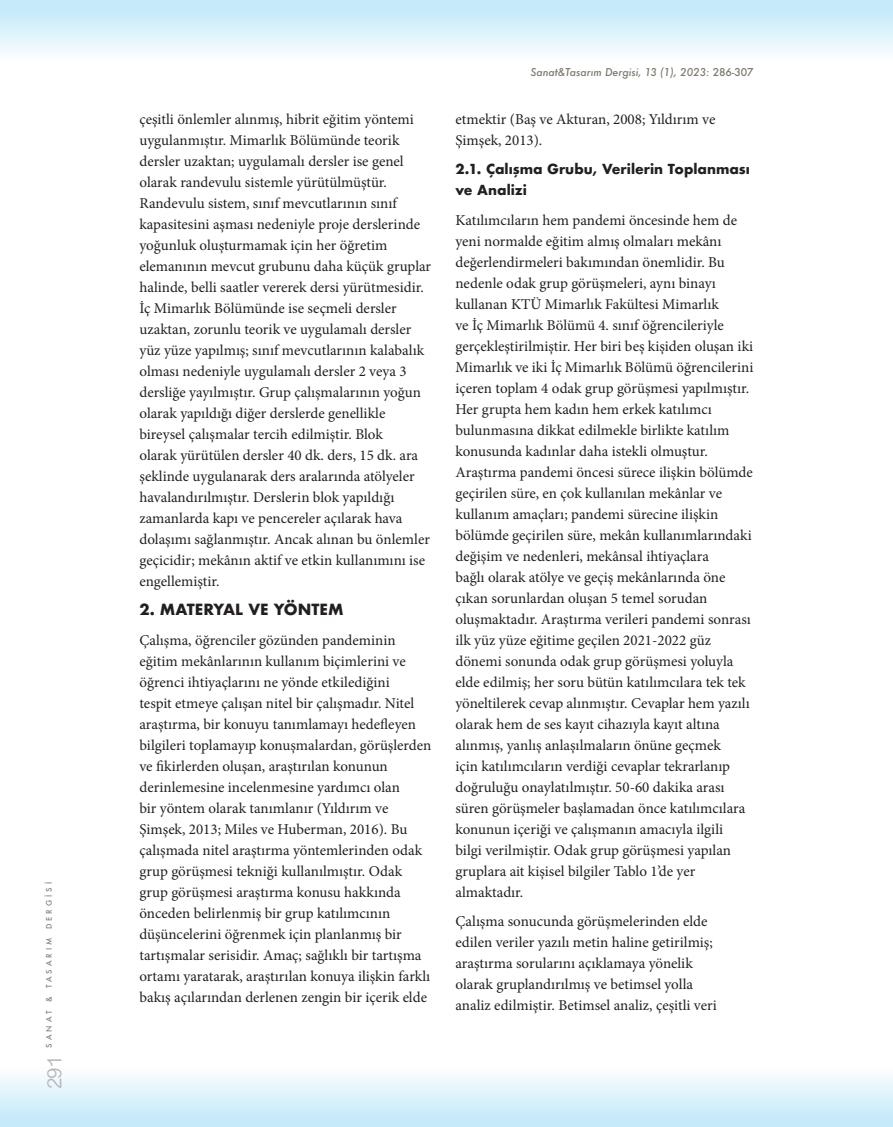
<style>
.page{position:relative;width:893px;height:1127px;background:#fff}
.page>*{position:absolute;margin:0;border:0;box-sizing:border-box;transform-origin:0 0}
.t1{font:18px "Oriya Sangam MN";color:#b6b7bb}
.t2{font:15px/21px "Minion Pro";color:#231f20}
.t3{font:700 15px "Futura";color:#231f20}
.t4{font:700 13.5px/21px "Futura";color:#231f20}
.t5{font:italic 500 10.5px "Futura";color:#7d796d}
.t6{font:500 7.5px "Futura";letter-spacing:.4em;color:#808285}
.s1{font-style:normal}
</style>
<div class="page">
<div style="left:0;top:1045px;width:893px;height:82px;background:linear-gradient(to bottom,#fff,#c3e9fa)"></div>
<div style="left:0;top:0;width:893px;height:81px;background:linear-gradient(to bottom,#c0e8f9,#fff)"></div>
<p class="t6" style="left:44px;top:1047px;width:167px;rotate:-90deg">SANAT &amp; TASARIM DERGİSİ</p>
<p class="t1" style="left:42px;top:1089px;width:35px;rotate:-90deg">291</p>
<p class="t2" style="left:139px;top:108px;width:293px">çeşitli önlemler alınmış, hibrit eğitim yöntemi uygulanmıştır. Mimarlık Bölümünde teorik dersler uzaktan; uygulamalı dersler ise genel olarak randevulu sistemle yürütülmüştür.<br>Randevulu sistem, sınıf mevcutlarının sınıf kapasitesini aşması nedeniyle proje derslerinde yoğunluk oluşturmamak için her öğretim elemanının mevcut grubunu daha küçük gruplar halinde, belli saatler vererek dersi yürütmesidir.<br>İç Mimarlık Bölümünde ise seçmeli dersler uzaktan, zorunlu teorik ve uygulamalı dersler yüz yüze yapılmış; sınıf mevcutlarının kalabalık olması nedeniyle uygulamalı dersler 2 veya 3 dersliğe yayılmıştır. Grup çalışmalarının yoğun olarak yapıldığı diğer derslerde genellikle bireysel çalışmalar tercih edilmiştir. Blok<br>olarak yürütülen dersler 40 dk. ders, 15 dk. ara şeklinde uygulanarak ders aralarında atölyeler havalandırılmıştır. Derslerin blok yapıldığı zamanlarda kapı ve pencereler açılarak hava dolaşımı sağlanmıştır. Ancak alınan bu önlemler geçicidir; mekânın aktif ve etkin kullanımını ise engellemiştir.</p>
<p class="t3" style="left:139px;top:599px;width:206px">2. MATERYAL VE YÖNTEM</p>
<p class="t2" style="left:139px;top:629px;width:293px">Çalışma, öğrenciler gözünden pandeminin eğitim mekânlarının kullanım biçimlerini ve öğrenci ihtiyaçlarını ne yönde etkilediğini<br>tespit etmeye çalışan nitel bir çalışmadır. Nitel araştırma, bir konuyu tanımlamayı hedefleyen bilgileri toplamayıp konuşmalardan, görüşlerden ve fikirlerden oluşan, araştırılan konunun derinlemesine incelenmesine yardımcı olan<br>bir yöntem olarak tanımlanır (Yıldırım ve Şimşek, 2013; Miles ve Huberman, 2016). Bu çalışmada nitel araştırma yöntemlerinden odak grup görüşmesi tekniği kullanılmıştır. Odak grup görüşmesi araştırma konusu hakkında önceden belirlenmiş bir grup katılımcının düşüncelerini öğrenmek için planlanmış bir tartışmalar serisidir. Amaç; sağlıklı bir tartışma ortamı yaratarak, araştırılan konuya ilişkin farklı bakış açılarından derlenen zengin bir içerik elde</p>
<p class="t5" style="left:530px;top:65px;width:224px">Sanat&amp;Tasarım Dergisi, 13 (1), 2023: <span class="s1">286-307</span></p>
<p class="t2" style="left:455px;top:108px;width:261px">etmektir (Baş ve Akturan, 2008; Yıldırım ve<br>Şimşek, 2013).</p>
<p class="t4" style="left:455px;top:158px;width:296px">2.1. Çalışma Grubu, Verilerin Toplanması ve Analizi</p>
<p class="t2" style="left:455px;top:209px;width:300px">Katılımcıların hem pandemi öncesinde hem de yeni normalde eğitim almış olmaları mekânı değerlendirmeleri bakımından önemlidir. Bu nedenle odak grup görüşmeleri, aynı binayı kullanan KTÜ Mimarlık Fakültesi Mimarlık<br>ve İç Mimarlık Bölümü 4. sınıf öğrencileriyle gerçekleştirilmiştir. Her biri beş kişiden oluşan iki Mimarlık ve iki İç Mimarlık Bölümü öğrencilerini içeren toplam 4 odak grup görüşmesi yapılmıştır.<br>Her grupta hem kadın hem erkek katılımcı bulunmasına dikkat edilmekle birlikte katılım konusunda kadınlar daha istekli olmuştur.<br>Araştırma pandemi öncesi sürece ilişkin bölümde geçirilen süre, en çok kullanılan mekânlar ve kullanım amaçları; pandemi sürecine ilişkin bölümde geçirilen süre, mekân kullanımlarındaki değişim ve nedenleri, mekânsal ihtiyaçlara<br>bağlı olarak atölye ve geçiş mekânlarında öne çıkan sorunlardan oluşan 5 temel sorudan oluşmaktadır. Araştırma verileri pandemi sonrası ilk yüz yüze eğitime geçilen 2021-2022 güz dönemi sonunda odak grup görüşmesi yoluyla elde edilmiş; her soru bütün katılımcılara tek tek yöneltilerek cevap alınmıştır. Cevaplar hem yazılı olarak hem de ses kayıt cihazıyla kayıt altına alınmış, yanlış anlaşılmaların önüne geçmek<br>için katılımcıların verdiği cevaplar tekrarlanıp doğruluğu onaylatılmıştır. 50-60 dakika arası süren görüşmeler başlamadan önce katılımcılara konunun içeriği ve çalışmanın amacıyla ilgili<br>bilgi verilmiştir. Odak grup görüşmesi yapılan gruplara ait kişisel bilgiler Tablo 1’de yer almaktadır.</p>
<p class="t2" style="left:455px;top:911px;width:263px">Çalışma sonucunda görüşmelerinden elde edilen veriler yazılı metin haline getirilmiş; araştırma sorularını açıklamaya yönelik olarak gruplandırılmış ve betimsel yolla analiz edilmiştir. Betimsel analiz, çeşitli veri</p>
</div>
